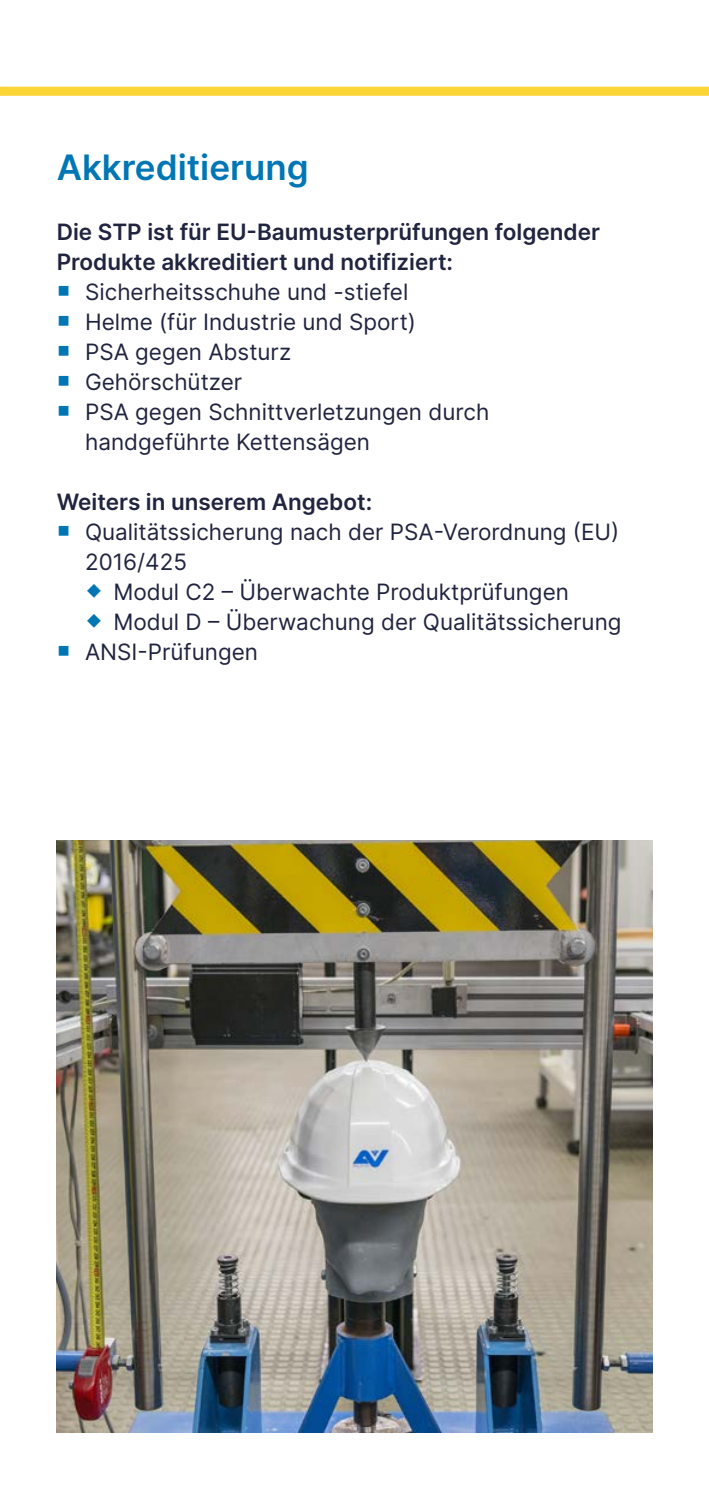
<style>
.page{position:relative;width:709px;height:1489px;background:#fff}
.page>*{position:absolute;margin:0;border:0;box-sizing:border-box;transform-origin:0 0}
.t1{font:600 35px "Inter";color:#0076b5}
.t2{font:22.5px/30px "Inter";color:#20243e}
.fließtext{font:600 22.5px/30px "Inter";color:#20243e}
</style>
<div class="page">
<div style="left:0;top:87px;width:709px;height:9px;background:#fbd435"></div>
<img style="left:57px;top:840px;width:595px;height:591px">
<h2 class="t1" style="left:57px;top:141px;width:253px">Akkreditierung</h2>
<p class="fließtext" style="left:57px;top:216px;width:545px">Die STP ist für EU-Baumusterprüfungen folgender<br>Produkte akkreditiert und notifiziert:</p>
<p class="t2" style="left:85px;top:276px;width:325px">Sicherheitsschuhe und -stiefel</p>
<p class="t2" style="left:85px;top:306px;width:332px">Helme (für Industrie und Sport)</p>
<p class="t2" style="left:85px;top:336px;width:208px">PSA gegen Absturz</p>
<p class="t2" style="left:85px;top:366px;width:159px">Gehörschützer</p>
<p class="t2" style="left:85px;top:396px;width:406px">PSA gegen Schnittverletzungen durch handgeführte Kettensägen</p>
<p class="fließtext" style="left:57px;top:486px;width:317px">Weiters in unserem Angebot:</p>
<p class="t2" style="left:85px;top:516px;width:536px">Qualitätssicherung nach der PSA-Verordnung (EU)<br>2016/425</p>
<p class="t2" style="left:113px;top:576px;width:457px">Modul C2 – Überwachte Produktprüfungen</p>
<p class="t2" style="left:113px;top:606px;width:509px">Modul D – Überwachung der Qualitätssicherung</p>
<p class="t2" style="left:85px;top:636px;width:174px">ANSI-Prüfungen</p>
</div>
